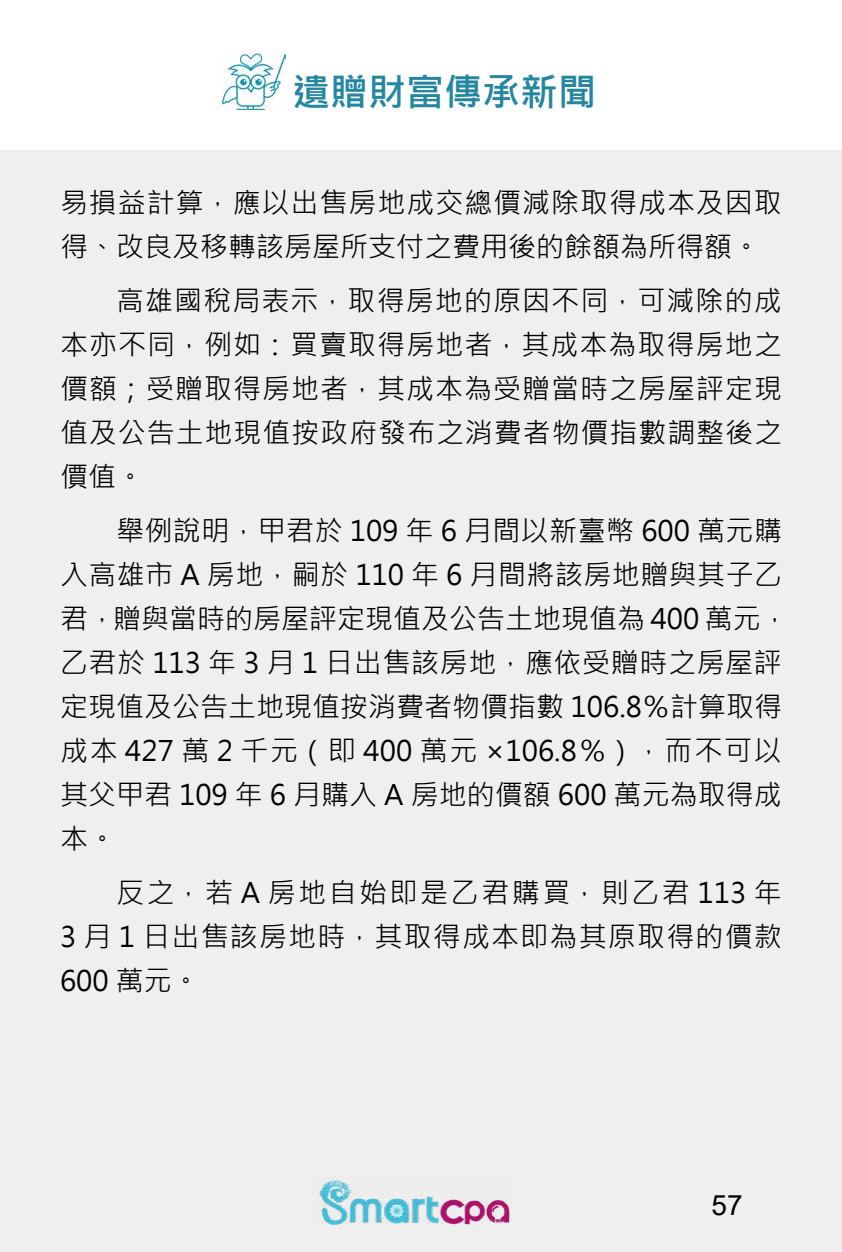
<style>
.page{position:relative;width:842px;height:1252px;background:#fff}
.page>*{position:absolute;margin:0;border:0;box-sizing:border-box;transform-origin:0 0}
.t1{font:700 38px "Microsoft Jheng Hei";color:#2486a0}
.t2{font:28px/44px "Microsoft Jheng Hei";letter-spacing:.015em;color:#000;text-align:justify}
.t3{font:28px/44px "Microsoft Jheng Hei";letter-spacing:.035em;color:#000}
.t4{font:28px "Arial";color:#000}
</style>
<div class="page">
<div style="left:0;top:150px;width:842px;height:1102px;background:#efefef"></div>
<img style="left:319px;top:1177px;width:194px;height:48px">
<img style="left:223px;top:51px;width:63px;height:58px">
<h1 class="t1" style="left:292px;top:68px;width:305px">遺贈財富傳承新聞</h1>
<p class="t3" style="left:60px;top:181px;width:723px">易損益計算，應以出售房地成交總價減除取得成本及因取得、改良及移轉該房屋所支付之費用後的餘額為所得額。</p>
<p class="t2" style="left:60px;top:279px;width:724px;text-indent:56px">高雄國稅局表示，取得房地的原因不同，可減除的成本亦不同，例如：買賣取得房地者，其成本為取得房地之價額；受贈取得房地者，其成本為受贈當時之房屋評定現值及公告土地現值按政府發布之消費者物價指數調整後之價值。</p>
<p class="t2" style="left:60px;top:509px;width:730px;text-align:left;text-indent:56px">舉例說明，甲君於 109 年 6 月間以新臺幣 600 萬元購入高雄市 A 房地，嗣於 110 年 6 月間將該房地贈與其子乙君，贈與當時的房屋評定現值及公告土地現值為 400 萬元，乙君於 113 年 3 月 1 日出售該房地，應依受贈時之房屋評定現值及公告土地現值按消費者物價指數 106.8％計算取得成本 427 萬 2 千元（即 400 萬元 ×106.8％），而不可以其父甲君 109 年 6 月購入 A 房地的價額 600 萬元為取得成本。</p>
<p class="t2" style="left:60px;top:871px;width:723px;text-indent:56px">反之，若 A 房地自始即是乙君購買，則乙君 113 年3 月 1 日出售該房地時，其取得成本即為其原取得的價款600 萬元。</p>
<p class="t4" style="left:712px;top:1186px;width:33px">57</p>
</div>
